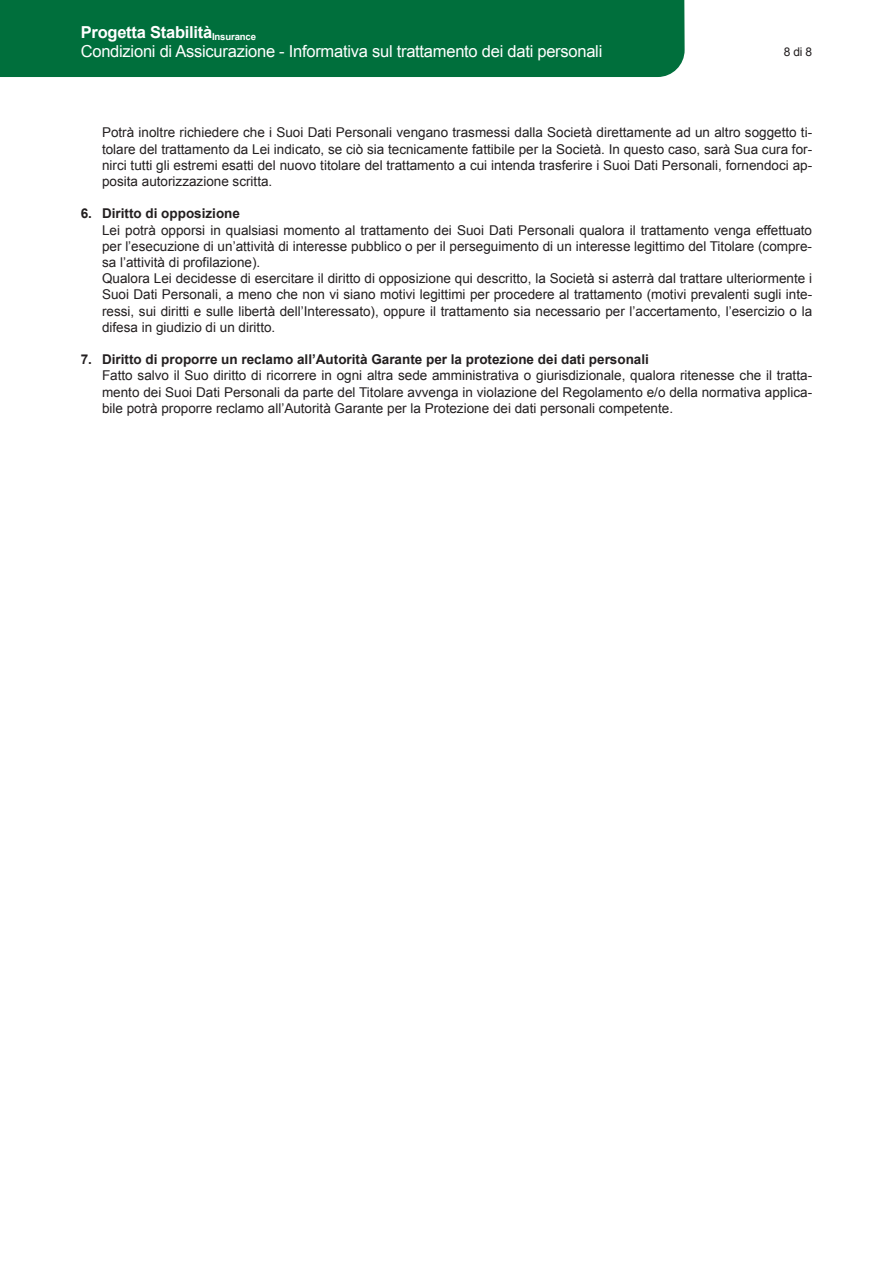
<style>
.page{position:relative;width:893px;height:1263px;background:#fff}
.page>*{position:absolute;margin:0;border:0;box-sizing:border-box;transform-origin:0 0}
.t1{font:16.5px/19.8px "Arial";letter-spacing:-.015em;color:#fff}
.t2{font:13.5px/16.2px "Arial";color:#231f20;text-align:justify}
.t3{font:700 13.5px "Arial";color:#231f20}
.t4{font:12px "Arial";color:#231f20}
.s1{font-weight:700}
</style>
<div class="page">
<div style="left:0;top:0;width:685px;height:77px;background:#006f3c"></div>
<p class="t1" style="left:81px;top:22px;width:523px"><span class="s1">Progetta Stabilità</span><sub>Insurance<br></sub>Condizioni di Assicurazione - Informativa sul trattamento dei dati personali</p>
<p class="t4" style="left:784px;top:43px;width:30px">8 di 8</p>
<p class="t2" style="left:102px;top:125px;width:712px">Potrà inoltre richiedere che i Suoi Dati Personali vengano trasmessi dalla Società direttamente ad un altro soggetto ti&shy;tolare del trattamento da Lei indicato, se ciò sia tecnicamente fattibile per la Società. In questo caso, sarà Sua cura for&shy;nirci tutti gli estremi esatti del nuovo titolare del trattamento a cui intenda trasferire i Suoi Dati Personali, fornendoci ap&shy;posita autorizzazione scritta.</p>
<p class="t3" style="left:81px;top:205px;width:161px">6. Diritto di opposizione</p>
<p class="t2" style="left:102px;top:222px;width:712px;text-align:left">Lei potrà opporsi in qualsiasi momento al trattamento dei Suoi Dati Personali qualora il trattamento venga effettuato per l’esecuzione di un’attività di interesse pubblico o per il perseguimento di un interesse legittimo del Titolare (compre&shy;sa l’attività di profilazione).<br>Qualora Lei decidesse di esercitare il diritto di opposizione qui descritto, la Società si asterrà dal trattare ulteriormente i Suoi Dati Personali, a meno che non vi siano motivi legittimi per procedere al trattamento (motivi prevalenti sugli inte&shy;ressi, sui diritti e sulle libertà dell’Interessato), oppure il trattamento sia necessario per l’accertamento, l’esercizio o la difesa in giudizio di un diritto.</p>
<p class="t3" style="left:81px;top:350px;width:570px">7. Diritto di proporre un reclamo all’Autorità Garante per la protezione dei dati personali</p>
<p class="t2" style="left:102px;top:368px;width:712px">Fatto salvo il Suo diritto di ricorrere in ogni altra sede amministrativa o giurisdizionale, qualora ritenesse che il tratta&shy;mento dei Suoi Dati Personali da parte del Titolare avvenga in violazione del Regolamento e/o della normativa applica&shy;bile potrà proporre reclamo all’Autorità Garante per la Protezione dei dati personali competente.</p>
</div>
